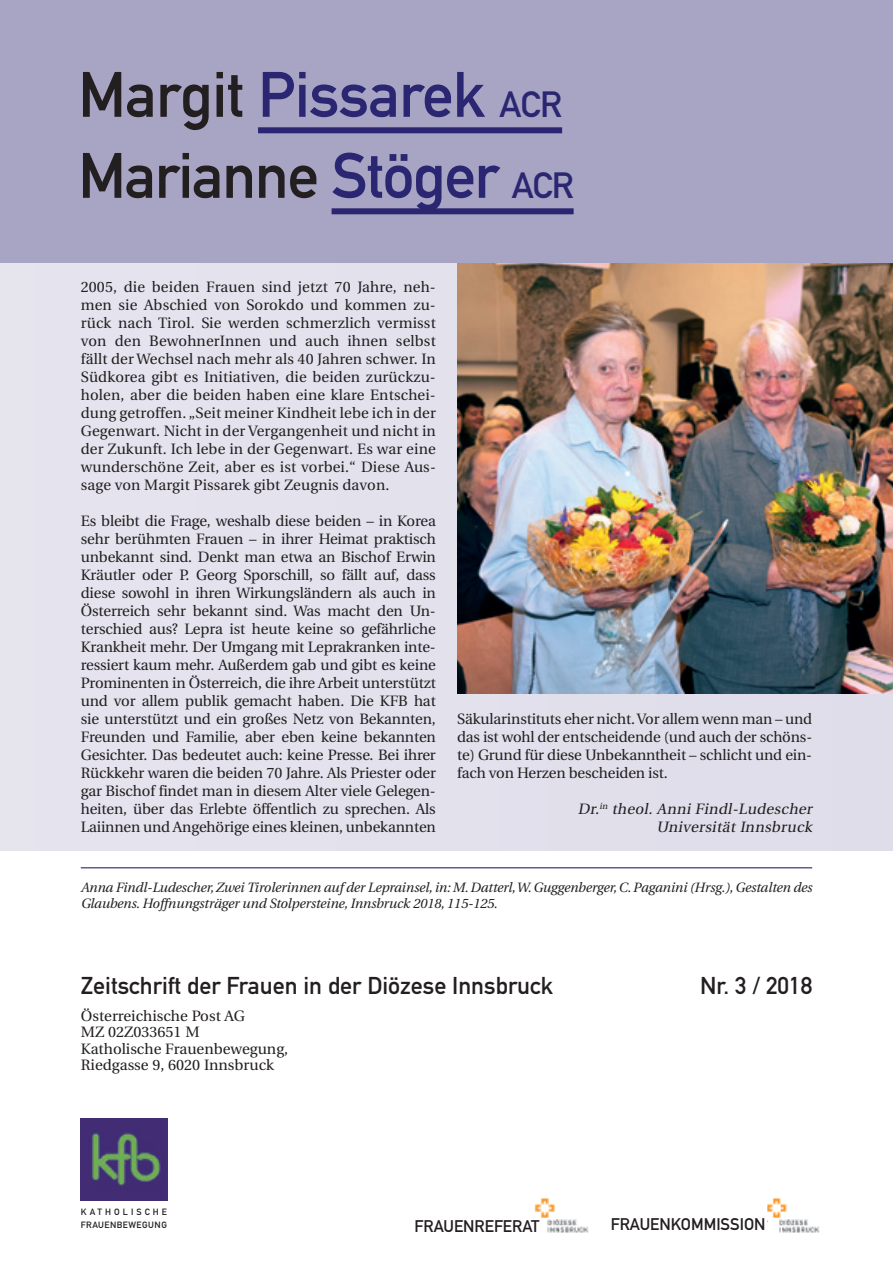
<style>
.page{position:relative;width:893px;height:1263px;background:#fff}
.page>*{position:absolute;margin:0;border:0;box-sizing:border-box;transform-origin:0 0}
.t1{font:63px/81px "DIN Mittelschrift";letter-spacing:-.02em;color:#231f20}
.t2{font:24px "DIN Mittelschrift";color:#231f20}
.t3{font:16.65px "DIN Mittelschrift";color:#231f20}
.t4{font:15px/18px "Utopia";color:#231f20;text-align:justify}
.t5{font:italic 15px/18px "Utopia";color:#231f20;text-align:right}
.t6{font:italic 13.5px/16.2px "Utopia";letter-spacing:-.01em;color:#231f20}
.t7{font:9px/13.5px "DIN Mittelschrift";letter-spacing:.05em;color:#231f20}
.s1{color:#2a2671}
.s2{font-size:36px;color:#2a2671}
</style>
<div class="page">
<div style="left:0;top:262px;width:893px;height:588px;background:#e4e2ed"></div>
<img style="left:768px;top:1198px;width:52px;height:35px">
<img style="left:534px;top:1198px;width:55px;height:35px">
<div style="left:415px;top:1219px;width:128px;height:26px;background:#fff"></div>
<img style="left:81px;top:1118px;width:86px;height:83px">
<img style="left:457px;top:262px;width:436px;height:432px">
<div style="left:0;top:0;width:893px;height:262px;background:#a8a4c4"></div>
<div style="left:258px;top:127px;width:304px;height:6px;background:#2a2671"></div>
<div style="left:332px;top:208px;width:242px;height:6px;background:#2a2671"></div>
<hr style="left:81px;top:867px;width:731px;height:1px;background:#2a2671">
<h1 class="t1" style="left:78px;top:54px;width:497px">Margit <span class="s1">Pissarek</span> <span class="s2">ACR<br></span>Marianne <span class="s1">Stöger</span> <span class="s2">ACR</span></h1>
<p class="t4" style="left:81px;top:278px;width:357px">2005, die beiden Frauen sind jetzt 70 Jahre, neh&shy;men sie Abschied von Sorokdo und kommen zu&shy;rück nach Tirol. Sie werden schmerzlich vermisst von den BewohnerInnen und auch ihnen selbst fällt der Wechsel nach mehr als 40 Jahren schwer. In Südkorea gibt es Initiativen, die beiden zurückzu&shy;holen, aber die beiden haben eine klare Entschei&shy;dung getroffen. „Seit meiner Kindheit lebe ich in der Gegenwart. Nicht in der Vergangenheit und nicht in der Zukunft. Ich lebe in der Gegenwart. Es war eine wunderschöne Zeit, aber es ist vorbei.“ Diese Aus&shy;sage von Margit Pissarek gibt Zeugnis davon.</p>
<p class="t4" style="left:81px;top:512px;width:357px">Es bleibt die Frage, weshalb diese beiden – in Korea sehr berühmten Frauen – in ihrer Heimat praktisch unbekannt sind. Denkt man etwa an Bischof Erwin Kräutler oder P. Georg Sporschill, so fällt auf, dass diese sowohl in ihren Wirkungsländern als auch in Österreich sehr bekannt sind. Was macht den Un&shy;terschied aus? Lepra ist heute keine so gefährliche Krankheit mehr. Der Umgang mit Leprakranken inte&shy;ressiert kaum mehr. Außerdem gab und gibt es keine Prominenten in Österreich, die ihre Arbeit unterstützt und vor allem publik gemacht haben. Die KFB hat sie unterstützt und ein großes Netz von Bekannten, Freunden und Familie, aber eben keine bekannten Gesichter. Das bedeutet auch: keine Presse. Bei ihrer Rückkehr waren die beiden 70 Jahre. Als Priester oder gar Bischof findet man in diesem Alter viele Gelegen&shy;heiten, über das Erlebte öffentlich zu sprechen. Als Laiinnen und Angehörige eines kleinen, unbekannten</p>
<p class="t4" style="left:457px;top:710px;width:357px">Säkularinstituts eher nicht. Vor allem wenn man – und das ist wohl der entscheidende (und auch der schöns&shy;te) Grund für diese Unbekanntheit – schlicht und ein&shy;fach von Herzen bescheiden ist.</p>
<p class="t5" style="left:578px;top:800px;width:239px">Dr.<sup>in</sup> theol. Anni Findl-Ludescher<br>Universität Innsbruck</p>
<p class="t6" style="left:81px;top:879px;width:733px">Anna Findl-Ludescher, Zwei Tirolerinnen auf der Leprainsel, in: M. Datterl, W. Guggenberger, C. Paganini (Hrsg.), Gestalten des<br>Glaubens. Hoffnungsträger und Stolpersteine, Innsbruck 2018, 115-125.</p>
<h2 class="t2" style="left:81px;top:971px;width:474px">Zeitschrift der Frauen in der Diözese Innsbruck</h2>
<h2 class="t2" style="left:700px;top:971px;width:114px">Nr. 3 / 2018</h2>
<p class="t4" style="left:81px;top:1007px;width:209px;line-height:16.5px;text-align:left">Österreichische Post AG<br>MZ 02Z033651 M<br>Katholische Frauenbewegung,<br>Riedgasse 9, 6020 Innsbruck</p>
<p class="t7" style="left:81px;top:1205px;width:88px">KATHOLISCHE<br>FRAUENBEWEGUNG</p>
<p class="t3" style="left:415px;top:1216px;width:127px">FRAUENREFERAT</p>
<p class="t3" style="left:611px;top:1214px;width:156px">FRAUENKOMMISSION</p>
</div>
